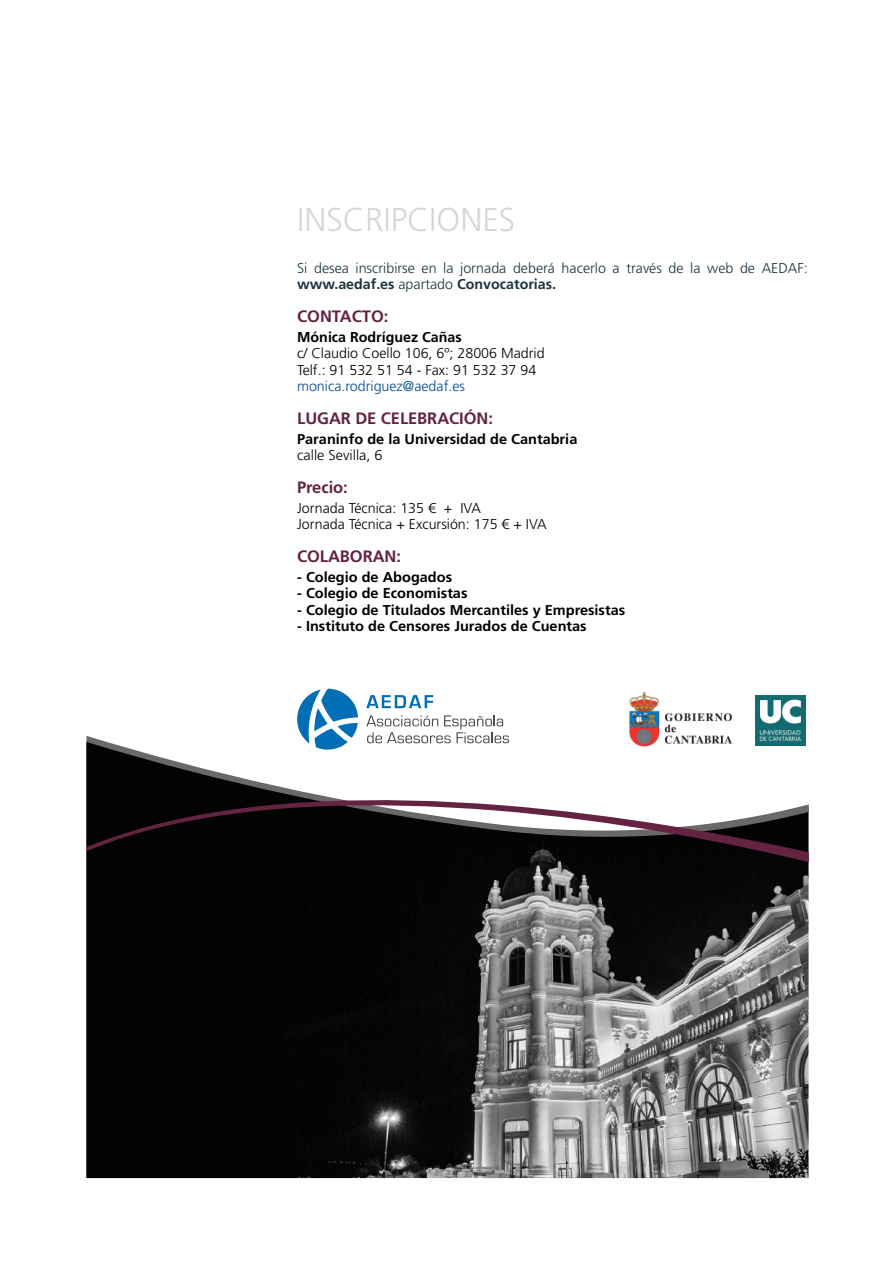
<style>
.page{position:relative;width:893px;height:1263px;background:#fff}
.page>*{position:absolute;margin:0;border:0;box-sizing:border-box;transform-origin:0 0}
.t1{font:300 33px "Frutiger LT Std";color:rgb(26 53 64/.2)}
.t2{font:700 16.5px "Frutiger LT Std";letter-spacing:-.005em;color:#642340}
.t3{font:700 14.25px "Frutiger LT Std";color:#000}
.t4{font:300 14.25px/16.5px "Frutiger LT Std";color:#000}
.t5{font:300 14.25px/16.5px "Frutiger LT Std";color:#1a3540}
.t6{font:300 14.25px "Frutiger LT Std";color:#044a9a}
.s1{font-weight:700}
</style>
<div class="page">
<img style="left:86px;top:741px;width:722px;height:437px">
<svg style="left:87px;top:736px;width:721px;height:59px"></svg>
<svg style="left:87px;top:795px;width:722px;height:67px;fill:#030303"></svg>
<img style="left:626px;top:691px;width:107px;height:57px">
<img style="left:755px;top:695px;width:51px;height:51px">
<svg style="left:297px;top:689px;width:61px;height:61px"></svg>
<svg style="left:366px;top:695px;width:67px;height:13px"></svg>
<svg style="left:366px;top:715px;width:143px;height:28px"></svg>
<h1 class="t1" style="left:297px;top:201px;width:220px">INSCRIPCIONES</h1>
<p class="t5" style="left:297px;top:260px;width:512px">Si desea inscribirse en la jornada deberá hacerlo a través de la web de AEDAF: <span class="s1">www.aedaf.es</span> apartado <span class="s1">Convocatorias.</span></p>
<p class="t2" style="left:297px;top:307px;width:93px">CONTACTO:</p>
<p class="t3" style="left:297px;top:328px;width:166px">Mónica Rodríguez Cañas</p>
<p class="t4" style="left:297px;top:345px;width:249px">c/ Claudio Coello 106, 6º; 28006 Madrid<br>Telf.: 91 532 51 54 - Fax: 91 532 37 94</p>
<p class="t6" style="left:297px;top:378px;width:169px">monica.rodriguez@aedaf.es</p>
<p class="t2" style="left:297px;top:409px;width:197px">LUGAR DE CELEBRACIÓN:</p>
<p class="t3" style="left:297px;top:430px;width:282px">Paraninfo de la Universidad de Cantabria</p>
<p class="t4" style="left:297px;top:447px;width:87px">calle Sevilla, 6</p>
<p class="t2" style="left:297px;top:478px;width:52px">Precio:</p>
<p class="t4" style="left:297px;top:500px;width:251px">Jornada Técnica: 135 € + IVA<br>Jornada Técnica + Excursión: 175 € + IVA</p>
<p class="t2" style="left:297px;top:547px;width:105px">COLABORAN:</p>
<p class="t3" style="left:297px;top:568px;width:157px">- Colegio de Abogados</p>
<p class="t3" style="left:297px;top:585px;width:172px">- Colegio de Economistas</p>
<p class="t3" style="left:297px;top:601px;width:330px">- Colegio de Titulados Mercantiles y Empresistas</p>
<p class="t3" style="left:297px;top:618px;width:291px">- Instituto de Censores Jurados de Cuentas</p>
</div>
